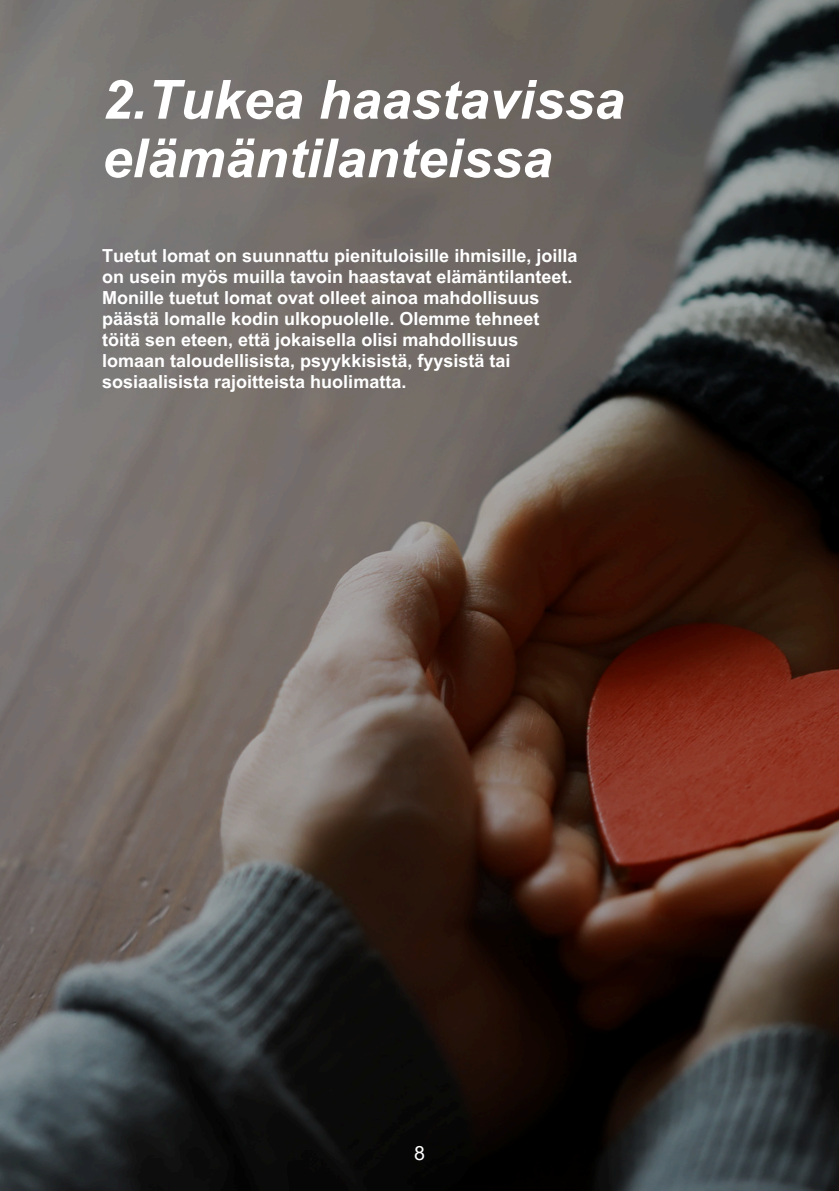
<style>
.page{position:relative;width:839px;height:1191px;background:#fff}
.page>*{position:absolute;margin:0;border:0;box-sizing:border-box;transform-origin:0 0}
.t1{font:italic 700 54px/58.6px "Arial MT Pro";color:#fff}
.t2{font:19.6px "Arial MT Pro";color:#fff}
.t3{font:700 18px/21px "Arial MT Pro";color:#fff}
</style>
<div class="page">
<img style="left:0;top:0;width:838px;height:1191px">
<h1 class="t1" style="left:102px;top:77px;width:524px">2.Tukea haastavissa elämäntilanteissa</h1>
<p class="t3" style="left:102px;top:248px;width:477px">Tuetut lomat on suunnattu pienituloisille ihmisille, joilla on usein myös muilla tavoin haastavat elämäntilanteet.<br>Monille tuetut lomat ovat olleet ainoa mahdollisuus päästä lomalle kodin ulkopuolelle. Olemme tehneet töitä sen eteen, että jokaisella olisi mahdollisuus lomaan taloudellisista, psyykkisistä, fyysistä tai sosiaalisista rajoitteista huolimatta.</p>
<p class="t2" style="left:414px;top:1146px;width:12px">8</p>
</div>
